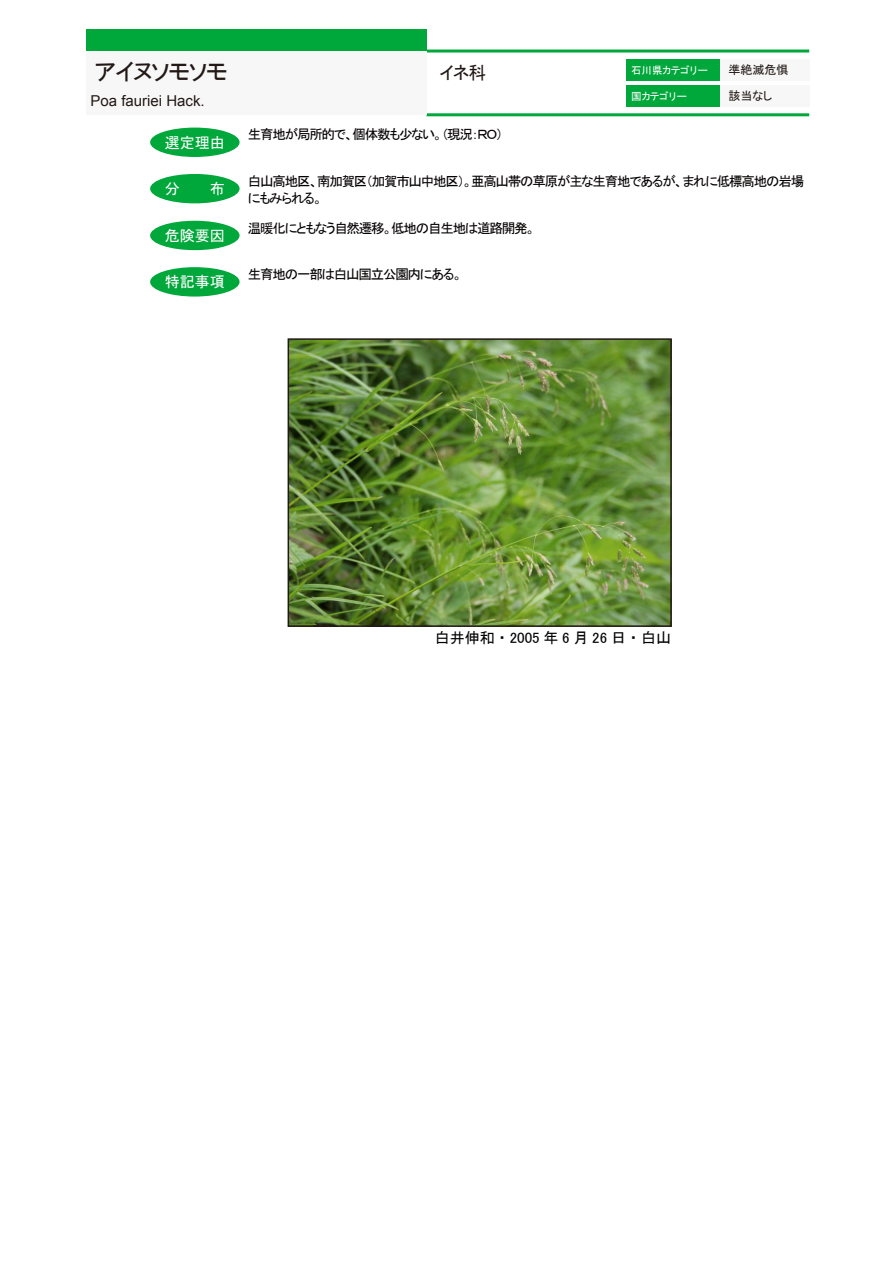
<style>
.page{position:relative;width:893px;height:1263px;background:#fff}
.page>*{position:absolute;margin:0;border:0;box-sizing:border-box;transform-origin:0 0}
.t1{font:24px "MS P Gothic";letter-spacing:-.07em;color:#221815}
.t2{font:18px "MS P Gothic";color:#221815}
.t3{font:15px "MS P Gothic";color:#000}
.t4{font:15px "MS P Gothic";color:#fff}
.t5{font:15px "Arial";color:#221815}
.t6{font:13.5px/17px "MS P Gothic";letter-spacing:-.09em;color:#040000}
.t7{font:12px "MS P Gothic";color:#221815}
.t8{font:10.5px "MS P Gothic";color:#fff}
.s1{font-family:"MS Gothic"}
</style>
<div class="page">
<div style="left:720px;top:60px;width:89px;height:21px;background:#f7f7f7"></div>
<div style="left:720px;top:85px;width:89px;height:21px;background:#f7f7f7"></div>
<div style="left:626px;top:85px;width:94px;height:21px;background:#00a73b"></div>
<div style="left:626px;top:60px;width:94px;height:21px;background:#00a73b"></div>
<hr style="left:426px;top:50px;width:383px;height:3px;background:#00a73b">
<hr style="left:426px;top:113px;width:383px;height:3px;background:#00a73b">
<div style="left:86px;top:51px;width:340px;height:64px;background:#f7f7f7"></div>
<div style="left:86px;top:30px;width:340px;height:21px;background:#00a73b"></div>
<div style="left:150px;top:128px;width:90px;height:29px;background:#00a73b;border-radius:50%"></div>
<div style="left:150px;top:221px;width:90px;height:29px;background:#00a73b;border-radius:50%"></div>
<div style="left:150px;top:267px;width:90px;height:30px;background:#00a73b;border-radius:50%"></div>
<img style="left:291px;top:341px;width:378px;height:283px">
<div style="left:288px;top:338px;width:384px;height:289px;border:2px solid #221815"></div>
<div style="left:150px;top:174px;width:90px;height:29px;background:#00a73b;border-radius:50%"></div>
<h1 class="t1" style="left:95px;top:60px;width:134px">アイヌソモソモ</h1>
<p class="t5" style="left:91px;top:91px;width:116px">Poa fauriei Hack.</p>
<p class="t4" style="left:165px;top:135px;width:61px">選定理由</p>
<p class="t4" style="left:165px;top:181px;width:61px">分<span class="s1">　　</span>布</p>
<p class="t4" style="left:165px;top:228px;width:61px">危険要因</p>
<p class="t4" style="left:165px;top:274px;width:61px">特記事項</p>
<h2 class="t2" style="left:439px;top:64px;width:49px">イネ科</h2>
<p class="t7" style="left:728px;top:64px;width:61px">準絶滅危惧</p>
<p class="t8" style="left:631px;top:65px;width:78px">石川県カテゴリー</p>
<p class="t8" style="left:631px;top:91px;width:57px">国カテゴリー</p>
<p class="t7" style="left:728px;top:89px;width:46px">該当なし</p>
<p class="t6" style="left:248px;top:126px;width:256px">生育地が局所的で、個体数も少ない。（現況：ＲＯ）</p>
<p class="t6" style="left:248px;top:172px;width:558px">白山高地区、南加賀区（加賀市山中地区）。亜高山帯の草原が主な生育地であるが、まれに低標高地の岩場にもみられる。</p>
<p class="t6" style="left:248px;top:219px;width:289px">温暖化にともなう自然遷移。低地の自生地は道路開発。</p>
<p class="t6" style="left:248px;top:266px;width:216px">生育地の一部は白山国立公園内にある。</p>
<p class="t3" style="left:435px;top:630px;width:238px">白井伸和・2005年6月26日・白山</p>
</div>
